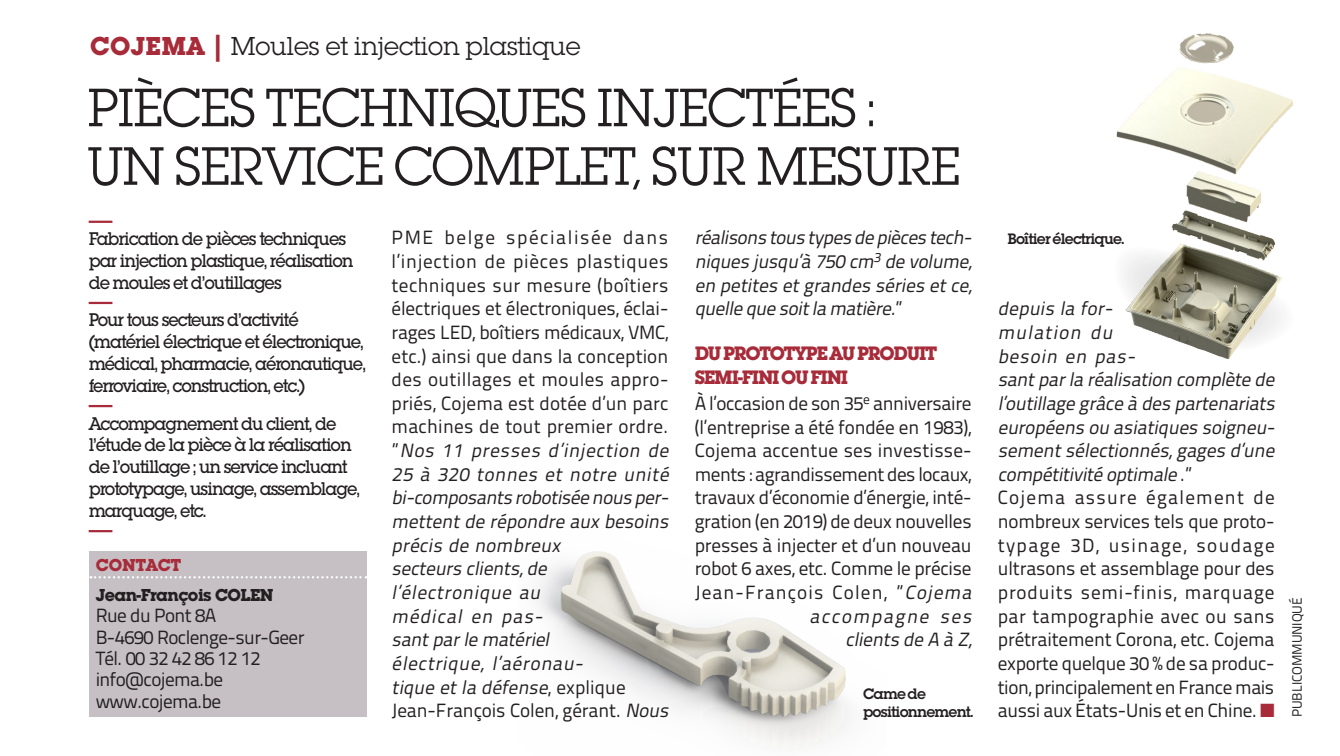
<style>
.page{position:relative;width:1340px;height:756px;background:#fff}
.page>*{position:absolute;margin:0;border:0;box-sizing:border-box;transform-origin:0 0}
.Titres_publi{font:56.25px/58.5px "Lubalin Graph EF";letter-spacing:-.035em;color:#231f20}
.entreprise_métier{font:27px "Lubalin Graph EF";letter-spacing:-.025em;color:#231f20}
.inter{font:700 20.25px/23.6px "Lubalin Graph EF";letter-spacing:-.06em;color:#a72b39}
.Text_courant{font:19.12px/23.6px "Titillium Text 22 L 400 wt";letter-spacing:-.005em;color:#231f20}
.Chapo_3_points{font:500 19.12px/21.8px "Lubalin Graph EF";letter-spacing:-.055em;color:#231f20;scale:.95 1}
.Text_courant-2{font:italic 19.12px/23.6px "Titillium Text 22 L 400 wt";color:#231f20;text-align:justify}
.contact_adresse{font:19.12px/21.4px "Titillium Text 22 L 400 wt";letter-spacing:-.03em;color:#231f20}
.contact_adresse-2{font:700 18px "Lubalin Graph EF";letter-spacing:-.03em;color:#231f20}
.Contact{font:700 18px "Lubalin Graph EF";color:#a72b39}
.légende{font:600 15.75px/18px "Lubalin Graph EF";letter-spacing:-.05em;color:#231f20}
.t1{font:13.5px "Titillium Text 22 L 400 wt";letter-spacing:-.005em;color:#231f20}
.s1{font-weight:700;color:#a72b39}
.s2{font-style:italic}
.s3{font-style:normal}
.s4{color:#a72b39}
</style>
<div class="page">
<svg style="left:1125px;top:244px;width:158px;height:109px"></svg>
<div style="left:89px;top:551px;width:278px;height:166px;background:#c6c0c5"></div>
<svg style="left:90px;top:576px;width:277px;height:2px"></svg>
<hr style="left:89px;top:221px;width:23px;height:2px;background:#a72b39">
<hr style="left:89px;top:302px;width:23px;height:2px;background:#a72b39">
<hr style="left:89px;top:405px;width:23px;height:2px;background:#a72b39">
<hr style="left:89px;top:530px;width:23px;height:2px;background:#a72b39">
<img style="left:1116px;top:33px;width:118px;height:114px">
<img style="left:561px;top:552px;width:284px;height:164px">
<p class="entreprise_métier" style="left:90px;top:31px;width:492px"><span class="s1">COJEMA |</span> Moules et injection plastique</p>
<p class="Titres_publi" style="left:87px;top:78px;width:875px">PIÈCES TECHNIQUES INJECTÉES :<br>UN SERVICE COMPLET, SUR MESURE</p>
<p class="Chapo_3_points" style="left:89px;top:227px;width:280px">Fabrication de pièces techniques par injection plastique, réalisation de moules et d’outillages</p>
<p class="Chapo_3_points" style="left:89px;top:309px;width:293px">Pour tous secteurs d’activité (matériel électrique et électronique, médical, pharmacie, aéronautique, ferroviaire, construction, etc.)</p>
<p class="Chapo_3_points" style="left:89px;top:412px;width:287px">Accompagnement du client, de l’étude de la pièce à la réalisation de l’outillage ; un service incluant prototypage, usinage, assemblage, marquage, etc.</p>
<p class="Contact" style="left:96px;top:553px;width:87px">CONTACT</p>
<p class="contact_adresse-2" style="left:96px;top:583px;width:179px">Jean-François COLEN</p>
<p class="contact_adresse" style="left:96px;top:603px;width:210px">Rue du Pont 8A<br>B-4690 Roclenge-sur-Geer<br>Tél. 00 32 42 86 12 12 info@cojema.be www.cojema.be</p>
<p class="Text_courant" style="left:391px;top:225px;width:283px">PME belge spécialisée dans l’injection de pièces plastiques techniques sur mesure (boîtiers électriques et électroniques, éclai&shy;rages LED, boîtiers médicaux, VMC, etc.) ainsi que dans la conception des outillages et moules appro&shy;priés, Cojema est dotée d’un parc machines de tout premier ordre. ” <span class="s2">Nos 11 presses d’injection de<br>25 à 320 tonnes et notre unité bi-composantsrobotiséenousper&shy;mettentde répondre aux besoins précis de nombreux<br>secteurs clients,de l’électronique au<br>médical en pas-<br>santparle matériel<br>électrique, l’aéronau-<br>tique etla défense</span>, ex p l i q u e<br>Jean-François Colen, gérant. <span class="s2">Nous</span></p>
<p class="Text_courant-2" style="left:694px;top:225px;width:283px">réalisonstoustypesdepiècestech&shy;niques jusqu’à 750 cm<sup>3</sup> de volume, en petites etgrandes séries etce, quellequesoitla matière.<span class="s3">”</span></p>
<p class="inter" style="left:694px;top:341px;width:244px">DU PROTOTYPE AU PRODUIT<br>SEMI-FINI OU FINI</p>
<p class="Text_courant" style="left:694px;top:390px;width:283px;text-align:right">À l’occasion de son 35<sup>e</sup> anniversaire (l’entreprise a été fondée en 1983),<br>Cojema accentue ses investisse&shy;ments : agrandissement des locaux, travaux d’économie d’énergie, inté&shy;gration (en 2019) de deux nouvelles presses à injecter et d’un nouveau robot 6 axes, etc. Comme le précise<br>Jean-François Colen, ”<span class="s2">Cojema accompagne ses<br>clients de A à Z,</span></p>
<p class="légende" style="left:863px;top:684px;width:112px">Came de positionnement.</p>
<p class="légende" style="left:1007px;top:230px;width:119px">Boîtier électrique.</p>
<p class="Text_courant-2" style="left:997px;top:296px;width:283px;text-align:left">depuis la for-<br>mulation du<br>besoin en pas-<br>santparla réalisation complète de l’outillage grâce à des partenariats européens ou asiatiques soigneu&shy;sementsélectionnés,gages d’une compétitivité optimale <span class="s3">. ”</span></p>
<p class="Text_courant" style="left:997px;top:485px;width:278px;text-align:justify">Cojema assure également de nombreux services tels que proto&shy;typage 3D, usinage, soudage ultrasons et assemblage pour des produits semi-finis, marquage par tampographie avec ou sans prétraitement Corona, etc. Cojema exporte quelque 30 % de sa produc&shy;tion, principalement en France mais aussi aux États-Unis et en Chine. <span class="s4">■</span></p>
<p class="t1" style="left:1286px;top:717px;width:121px;rotate:-90deg">PUBLICOMMUNIQUÉ</p>
</div>
